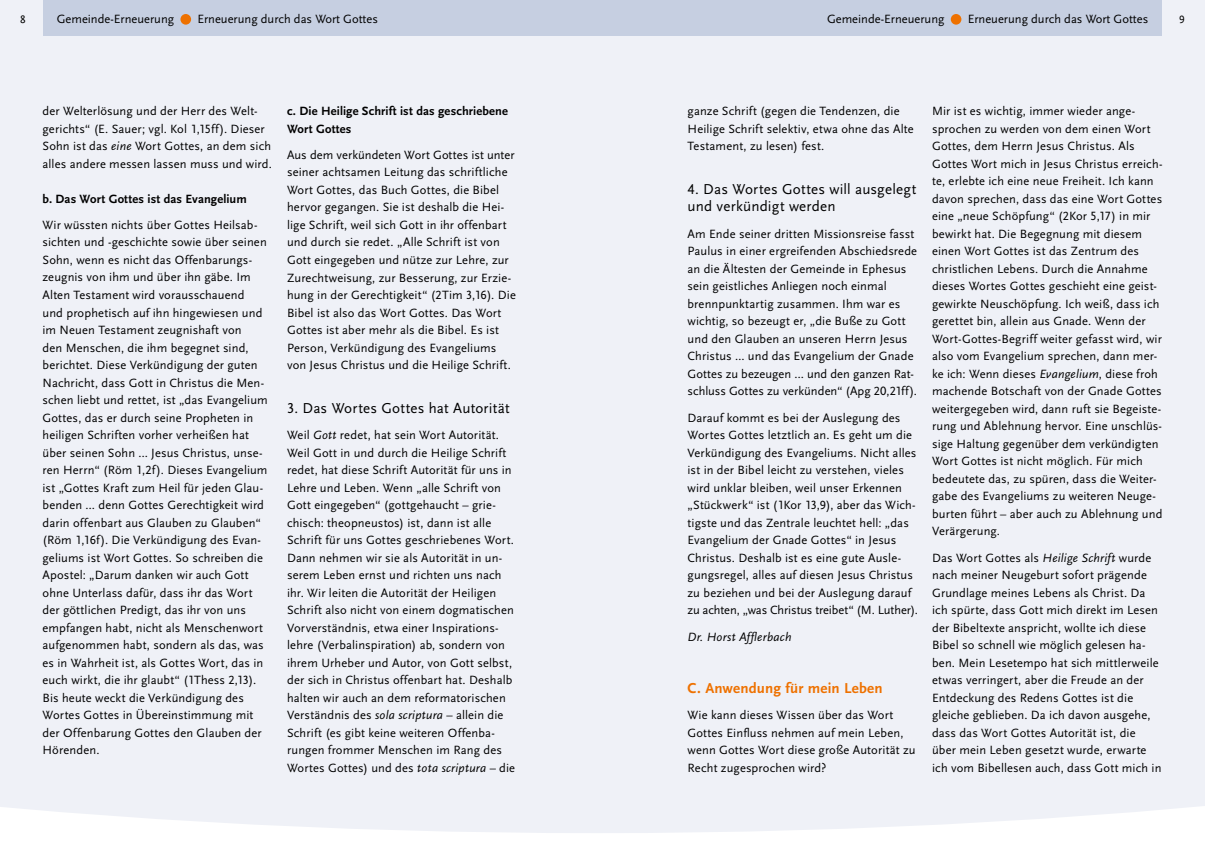
<style>
.page{position:relative;width:1205px;height:851px;background:#fff}
.page>*{position:absolute;margin:0;border:0;box-sizing:border-box;transform-origin:0 0}
.t1{font:15px/17.5px "Scala Sans LF";letter-spacing:.01em;color:#000}
.t2{font:700 15px "Scala Sans LF";letter-spacing:.015em;color:#ee7100}
.t3{font:12.5px/17.5px "Scala Sans LF";letter-spacing:.01em;color:#000}
.t4{font:700 12.5px/17.5px "Scala Sans LF";letter-spacing:.01em;color:#000}
.t5{font:italic 12.5px "Scala Sans LF";letter-spacing:.02em;color:#000}
.t6{font:11.25px "Scala Sans LF";color:#000}
.s1{font-style:italic}
</style>
<div class="page">
<div style="left:0;top:0;width:1205px;height:833px;background:#eff1f7"></div>
<div style="left:602px;top:0;width:560px;height:35px;background:#c6cfe1"></div>
<div style="left:43px;top:0;width:559px;height:35px;background:#c6cfe1"></div>
<div style="left:951px;top:14px;width:10px;height:11px;background:#ee7100;border-radius:50%"></div>
<div style="left:180px;top:14px;width:11px;height:11px;background:#ee7100;border-radius:50%"></div>
<p class="t3" style="left:57px;top:11px;width:119px">Gemeinde-Erneuerung</p>
<p class="t3" style="left:197px;top:11px;width:182px">Erneuerung durch das Wort Gottes</p>
<p class="t3" style="left:827px;top:11px;width:119px">Gemeinde-Erneuerung</p>
<p class="t3" style="left:967px;top:11px;width:182px">Erneuerung durch das Wort Gottes</p>
<p class="t6" style="left:20px;top:13px;width:7px">8</p>
<p class="t6" style="left:1179px;top:13px;width:7px">9</p>
<p class="t3" style="left:43px;top:102px;width:231px">der Welterlösung und der Herr des Welt&shy;gerichts“ (E. Sauer; vgl. Kol 1,15ff). Dieser Sohn ist das <span class="s1">eine</span> Wort Gottes, an dem sich alles andere messen lassen muss und wird.</p>
<p class="t4" style="left:43px;top:190px;width:206px">b. Das Wort Gottes ist das Evangelium</p>
<p class="t3" style="left:43px;top:216px;width:227px">Wir wüssten nichts über Gottes Heilsab&shy;sichten und -geschichte sowie über seinen Sohn, wenn es nicht das Offenbarungs&shy;zeugnis von ihm und über ihn gäbe. Im Alten Testament wird vorausschauend und prophetisch auf ihn hingewiesen und im Neuen Testament zeugnishaft von<br>den Menschen, die ihm begegnet sind, berichtet. Diese Verkündigung der guten Nachricht, dass Gott in Christus die Men&shy;schen liebt und rettet, ist „das Evangelium Gottes, das er durch seine Propheten in heiligen Schriften vorher verheißen hat über seinen Sohn … Jesus Christus, unse&shy;ren Herrn“ (Röm 1,2f). Dieses Evangelium ist „Gottes Kraft zum Heil für jeden Glau&shy;benden … denn Gottes Gerechtigkeit wird darin offenbart aus Glauben zu Glauben“ (Röm 1,16f). Die Verkündigung des Evan&shy;geliums ist Wort Gottes. So schreiben die Apostel: „Darum danken wir auch Gott ohne Unterlass dafür, dass ihr das Wort der göttlichen Predigt, das ihr von uns empfangen habt, nicht als Menschenwort aufgenommen habt, sondern als das, was es in Wahrheit ist, als Gottes Wort, das in euch wirkt, die ihr glaubt“ (1Thess 2,13).<br>Bis heute weckt die Verkündigung des Wortes Gottes in Übereinstimmung mit der Offenbarung Gottes den Glauben der Hörenden.</p>
<p class="t4" style="left:287px;top:102px;width:222px">c. Die Heilige Schrift ist das geschriebene<br>Wort Gottes</p>
<p class="t3" style="left:287px;top:146px;width:230px">Aus dem verkündeten Wort Gottes ist unter seiner achtsamen Leitung das schriftliche Wort Gottes, das Buch Gottes, die Bibel hervor gegangen. Sie ist deshalb die Hei&shy;lige Schrift, weil sich Gott in ihr offenbart und durch sie redet. „Alle Schrift ist von Gott eingegeben und nütze zur Lehre, zur Zurechtweisung, zur Besserung, zur Erzie&shy;hung in der Gerechtigkeit“ (2Tim 3,16). Die Bibel ist also das Wort Gottes. Das Wort Gottes ist aber mehr als die Bibel. Es ist Person, Verkündigung des Evangeliums von Jesus Christus und die Heilige Schrift.</p>
<p class="t1" style="left:287px;top:399px;width:224px">3. Das Wortes Gottes hat Autorität</p>
<p class="t3" style="left:287px;top:426px;width:230px">Weil <span class="s1">Gott</span> redet, hat sein Wort Autorität.<br>Weil Gott in und durch die Heilige Schrift redet, hat diese Schrift Autorität für uns in Lehre und Leben. Wenn „alle Schrift von Gott eingegeben“ (gottgehaucht – grie&shy;chisch: theopneustos) ist, dann ist alle Schrift für uns Gottes geschriebenes Wort.<br>Dann nehmen wir sie als Autorität in un&shy;serem Leben ernst und richten uns nach ihr. Wir leiten die Autorität der Heiligen Schrift also nicht von einem dogmatischen Vorverständnis, etwa einer Inspirations&shy;lehre (Verbalinspiration) ab, sondern von ihrem Urheber und Autor, von Gott selbst, der sich in Christus offenbart hat. Deshalb halten wir auch an dem reformatorischen Verständnis des <span class="s1">sola scriptura</span> – allein die Schrift (es gibt keine weiteren Offenba&shy;rungen frommer Menschen im Rang des Wortes Gottes) und des <span class="s1">tota scriptura</span> – die</p>
<p class="t3" style="left:687px;top:102px;width:228px">ganze Schrift (gegen die Tendenzen, die<br>Heilige Schrift selektiv, etwa ohne das Alte<br>Testament, zu lesen) fest.</p>
<p class="t1" style="left:687px;top:180px;width:230px">4. Das Wortes Gottes will ausgelegt und verkündigt werden</p>
<p class="t3" style="left:687px;top:225px;width:231px">Am Ende seiner dritten Missionsreise fasst Paulus in einer ergreifenden Abschiedsrede an die Ältesten der Gemeinde in Ephesus sein geistliches Anliegen noch einmal brennpunktartig zusammen. Ihm war es wichtig, so bezeugt er, „die Buße zu Gott und den Glauben an unseren Herrn Jesus Christus … und das Evangelium der Gnade Gottes zu bezeugen … und den ganzen Rat&shy;schluss Gottes zu verkünden“ (Apg 20,21ff).</p>
<p class="t3" style="left:687px;top:408px;width:232px">Darauf kommt es bei der Auslegung des Wortes Gottes letztlich an. Es geht um die Verkündigung des Evangeliums. Nicht alles ist in der Bibel leicht zu verstehen, vieles wird unklar bleiben, weil unser Erkennen „Stückwerk“ ist (1Kor 13,9), aber das Wich&shy;tigste und das Zentrale leuchtet hell: „das Evangelium der Gnade Gottes“ in Jesus Christus. Deshalb ist es eine gute Ausle&shy;gungsregel, alles auf diesen Jesus Christus zu beziehen und bei der Auslegung darauf zu achten, „was Christus treibet“ (M. Luther).</p>
<p class="t5" style="left:687px;top:629px;width:105px">Dr. Horst Afflerbach</p>
<p class="t2" style="left:687px;top:679px;width:197px">C. Anwendung für mein Leben</p>
<p class="t3" style="left:687px;top:706px;width:230px">Wie kann dieses Wissen über das Wort Gottes Einfluss nehmen auf mein Leben, wenn Gottes Wort diese große Autorität zu Recht zugesprochen wird?</p>
<p class="t3" style="left:932px;top:102px;width:232px">Mir ist es wichtig, immer wieder ange&shy;sprochen zu werden von dem einen Wort Gottes, dem Herrn Jesus Christus. Als Gottes Wort mich in Jesus Christus erreich&shy;te, erlebte ich eine neue Freiheit. Ich kann davon sprechen, dass das eine Wort Gottes eine „neue Schöpfung“ (2Kor 5,17) in mir bewirkt hat. Die Begegnung mit diesem einen Wort Gottes ist das Zentrum des christlichen Lebens. Durch die Annahme dieses Wortes Gottes geschieht eine geist&shy;gewirkte Neuschöpfung. Ich weiß, dass ich gerettet bin, allein aus Gnade. Wenn der Wort-Gottes-Begriff weiter gefasst wird, wir also vom Evangelium sprechen, dann mer&shy;ke ich: Wenn dieses <span class="s1">Evangelium</span>, diese froh machende Botschaft von der Gnade Gottes weitergegeben wird, dann ruft sie Begeiste&shy;rung und Ablehnung hervor. Eine unschlüs&shy;sige Haltung gegenüber dem verkündigten Wort Gottes ist nicht möglich. Für mich bedeutete das, zu spüren, dass die Weiter&shy;gabe des Evangeliums zu weiteren Neuge&shy;burten führt – aber auch zu Ablehnung und Verärgerung.</p>
<p class="t3" style="left:932px;top:548px;width:231px">Das Wort Gottes als <span class="s1">Heilige Schrift</span> wurde nach meiner Neugeburt sofort prägende Grundlage meines Lebens als Christ. Da ich spürte, dass Gott mich direkt im Lesen der Bibeltexte anspricht, wollte ich diese Bibel so schnell wie möglich gelesen ha&shy;ben. Mein Lesetempo hat sich mittlerweile etwas verringert, aber die Freude an der Entdeckung des Redens Gottes ist die gleiche geblieben. Da ich davon ausgehe, dass das Wort Gottes Autorität ist, die über mein Leben gesetzt wurde, erwarte ich vom Bibellesen auch, dass Gott mich in</p>
</div>
